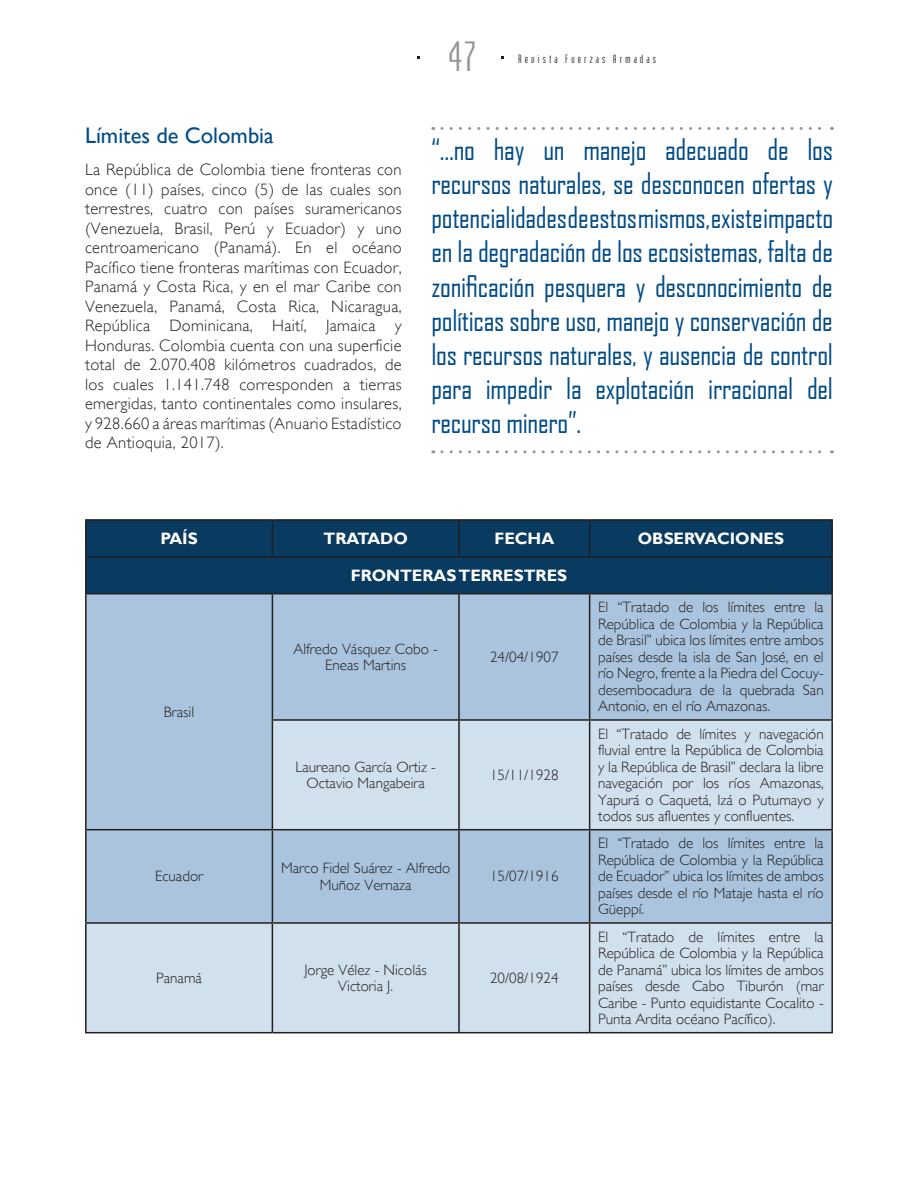
<style>
.page{position:relative;width:918px;height:1188px;background:#fff}
.page>*{position:absolute;margin:0;border:0;box-sizing:border-box;transform-origin:0 0}
.t1{font:42px "Institution";color:#939598;scale:1.1 1}
.t2{font:28.5px/34.2px "Agency FB";letter-spacing:-.01em;color:#004b87;text-align:justify}
.t3{font:22.5px "Gill Sans";color:#004b87}
.t4{font:300 16.5px/19.5px "Gill Sans";letter-spacing:.02em;color:#231f20;text-align:justify}
.t5{font:700 16.5px "Gill Sans";color:#fff}
.t6{font:300 15px/16.5px "Gill Sans";color:#231f20;text-align:center}
.t7{font:12px "Institution";letter-spacing:.26em;color:#231f20}
</style>
<div class="page">
<svg style="left:442px;top:127px;width:390px;height:3px"></svg>
<svg style="left:442px;top:450px;width:390px;height:3px"></svg>
<div style="left:87px;top:521px;width:744px;height:72px;background:#093a5f"></div>
<div style="left:87px;top:594px;width:744px;height:126px;background:#aac4dd"></div>
<svg style="left:87px;top:720px;width:744px;height:312px;background:#c1d4e6"></svg>
<hr style="left:85px;top:519px;width:187px;height:2px;background:#231f20">
<hr style="left:85px;top:521px;width:2px;height:35px;background:#231f20">
<hr style="left:272px;top:519px;width:187px;height:2px;background:#231f20">
<hr style="left:272px;top:521px;width:1px;height:35px;background:#231f20">
<hr style="left:459px;top:519px;width:131px;height:2px;background:#231f20">
<hr style="left:458px;top:521px;width:2px;height:35px;background:#231f20">
<hr style="left:590px;top:519px;width:243px;height:2px;background:#231f20">
<hr style="left:589px;top:521px;width:1px;height:35px;background:#231f20">
<hr style="left:831px;top:521px;width:2px;height:35px;background:#231f20">
<hr style="left:85px;top:556px;width:187px;height:2px;background:#231f20">
<hr style="left:85px;top:558px;width:2px;height:35px;background:#231f20">
<hr style="left:272px;top:556px;width:187px;height:2px;background:#231f20">
<hr style="left:459px;top:556px;width:131px;height:2px;background:#231f20">
<hr style="left:590px;top:556px;width:243px;height:2px;background:#231f20">
<hr style="left:831px;top:558px;width:2px;height:35px;background:#231f20">
<hr style="left:85px;top:593px;width:187px;height:1px;background:#231f20">
<hr style="left:85px;top:594px;width:2px;height:126px;background:#231f20">
<hr style="left:272px;top:593px;width:187px;height:1px;background:#231f20">
<hr style="left:272px;top:594px;width:1px;height:125px;background:#231f20">
<hr style="left:459px;top:593px;width:131px;height:1px;background:#231f20">
<hr style="left:458px;top:594px;width:2px;height:125px;background:#231f20">
<hr style="left:590px;top:593px;width:243px;height:1px;background:#231f20">
<hr style="left:589px;top:594px;width:1px;height:125px;background:#231f20">
<hr style="left:831px;top:594px;width:2px;height:125px;background:#231f20">
<hr style="left:85px;top:720px;width:2px;height:109px;background:#231f20">
<hr style="left:272px;top:719px;width:187px;height:2px;background:#231f20">
<hr style="left:272px;top:721px;width:1px;height:108px;background:#231f20">
<hr style="left:459px;top:719px;width:131px;height:2px;background:#231f20">
<hr style="left:458px;top:721px;width:2px;height:108px;background:#231f20">
<hr style="left:590px;top:719px;width:243px;height:2px;background:#231f20">
<hr style="left:589px;top:721px;width:1px;height:108px;background:#231f20">
<hr style="left:831px;top:721px;width:2px;height:108px;background:#231f20">
<hr style="left:85px;top:829px;width:187px;height:1px;background:#231f20">
<hr style="left:85px;top:830px;width:2px;height:92px;background:#231f20">
<hr style="left:272px;top:829px;width:187px;height:1px;background:#231f20">
<hr style="left:272px;top:830px;width:1px;height:92px;background:#231f20">
<hr style="left:459px;top:829px;width:131px;height:1px;background:#231f20">
<hr style="left:458px;top:830px;width:2px;height:92px;background:#231f20">
<hr style="left:590px;top:829px;width:243px;height:1px;background:#231f20">
<hr style="left:589px;top:830px;width:1px;height:92px;background:#231f20">
<hr style="left:831px;top:830px;width:2px;height:92px;background:#231f20">
<hr style="left:85px;top:922px;width:187px;height:2px;background:#231f20">
<hr style="left:85px;top:924px;width:2px;height:108px;background:#231f20">
<hr style="left:272px;top:922px;width:187px;height:2px;background:#231f20">
<hr style="left:272px;top:924px;width:1px;height:108px;background:#231f20">
<hr style="left:459px;top:922px;width:131px;height:2px;background:#231f20">
<hr style="left:458px;top:924px;width:2px;height:108px;background:#231f20">
<hr style="left:590px;top:922px;width:243px;height:2px;background:#231f20">
<hr style="left:589px;top:924px;width:1px;height:108px;background:#231f20">
<hr style="left:831px;top:924px;width:2px;height:108px;background:#231f20">
<hr style="left:85px;top:1032px;width:187px;height:1px;background:#231f20">
<hr style="left:272px;top:1032px;width:187px;height:1px;background:#231f20">
<hr style="left:459px;top:1032px;width:131px;height:1px;background:#231f20">
<hr style="left:590px;top:1032px;width:243px;height:1px;background:#231f20">
<h3 class="t3" style="left:85px;top:122px;width:190px">Límites de Colombia</h3>
<p class="t4" style="left:85px;top:160px;width:318px">La República de Colombia tiene fronteras con once (11) países, cinco (5) de las cuales son terrestres, cuatro con países suramericanos (Venezuela, Brasil, Perú y Ecuador) y uno centroamericano (Panamá). En el océano Pacífico tiene fronteras marítimas con Ecuador, Panamá y Costa Rica, y en el mar Caribe con Venezuela, Panamá, Costa Rica, Nicaragua, República Dominicana, Haití, Jamaica y Honduras. Colombia cuenta con una superficie total de 2.070.408 kilómetros cuadrados, de los cuales 1.141.748 corresponden a tierras emergidas, tanto continentales como insulares, y 928.660 a áreas marítimas (Anuario Estadístico de Antioquia, 2017).</p>
<h1 class="t1" style="left:448px;top:34px;width:29px">47</h1>
<p class="t7" style="left:518px;top:53px;width:139px">Revista Fuerzas Armadas</p>
<p class="t2" style="left:431px;top:131px;width:403px">“…no hay un manejo adecuado de los recursos naturales, se desconocen ofertas y potencialidades de estos mismos, existe impacto en la degradación de los ecosistemas, falta de zonificación pesquera y desconocimiento de políticas sobre uso, manejo y conservación de los recursos naturales, y ausencia de control para impedir la explotación irracional del recurso minero”.</p>
<p class="t5" style="left:160px;top:529px;width:39px">PAÍS</p>
<p class="t5" style="left:324px;top:529px;width:86px">TRATADO</p>
<p class="t5" style="left:494px;top:529px;width:61px">FECHA</p>
<p class="t5" style="left:638px;top:529px;width:148px">OBSERVACIONES</p>
<p class="t5" style="left:351px;top:566px;width:218px">FRONTERAS TERRESTRES</p>
<p class="t6" style="left:164px;top:704px;width:32px">Brasil</p>
<p class="t6" style="left:294px;top:640px;width:146px">Alfredo Vásquez Cobo -<br>Eneas Martins</p>
<p class="t6" style="left:490px;top:649px;width:70px">24/04/1907</p>
<p class="t6" style="left:296px;top:758px;width:142px">Laureano García Ortiz -<br>Octavio Mangabeira</p>
<p class="t6" style="left:490px;top:767px;width:70px">15/11/1928</p>
<p class="t6" style="left:155px;top:868px;width:50px">Ecuador</p>
<p class="t6" style="left:281px;top:860px;width:171px">Marco Fidel Suárez - Alfredo<br>Muñoz Vernaza</p>
<p class="t6" style="left:490px;top:868px;width:70px">15/07/1916</p>
<p class="t6" style="left:156px;top:970px;width:47px">Panamá</p>
<p class="t6" style="left:305px;top:961px;width:124px">Jorge Vélez - Nicolás<br>Victoria J.</p>
<p class="t6" style="left:490px;top:970px;width:70px">20/08/1924</p>
<p class="t6" style="left:598px;top:599px;width:227px;text-align:justify">El “Tratado de los límites entre la República de Colombia y la República de Brasil” ubica los límites entre ambos países desde la isla de San José, en el río Negro, frente a la Piedra del Cocuy&shy;desembocadura de la quebrada San Antonio, en el río Amazonas.</p>
<p class="t6" style="left:598px;top:725px;width:227px;text-align:justify">El “Tratado de límites y navegación fluvial entre la República de Colombia y la República de Brasil” declara la libre navegación por los ríos Amazonas, Yapurá o Caquetá, Izá o Putumayo y todos sus afluentes y confluentes.</p>
<p class="t6" style="left:598px;top:835px;width:227px;text-align:justify">El “Tratado de los límites entre la República de Colombia y la República de Ecuador” ubica los límites de ambos países desde el río Mataje hasta el río Güeppí.</p>
<p class="t6" style="left:598px;top:928px;width:227px;text-align:justify">El “Tratado de límites entre la República de Colombia y la República de Panamá” ubica los límites de ambos países desde Cabo Tiburón (mar Caribe - Punto equidistante Cocalito - Punta Ardita océano Pacífico).</p>
</div>
